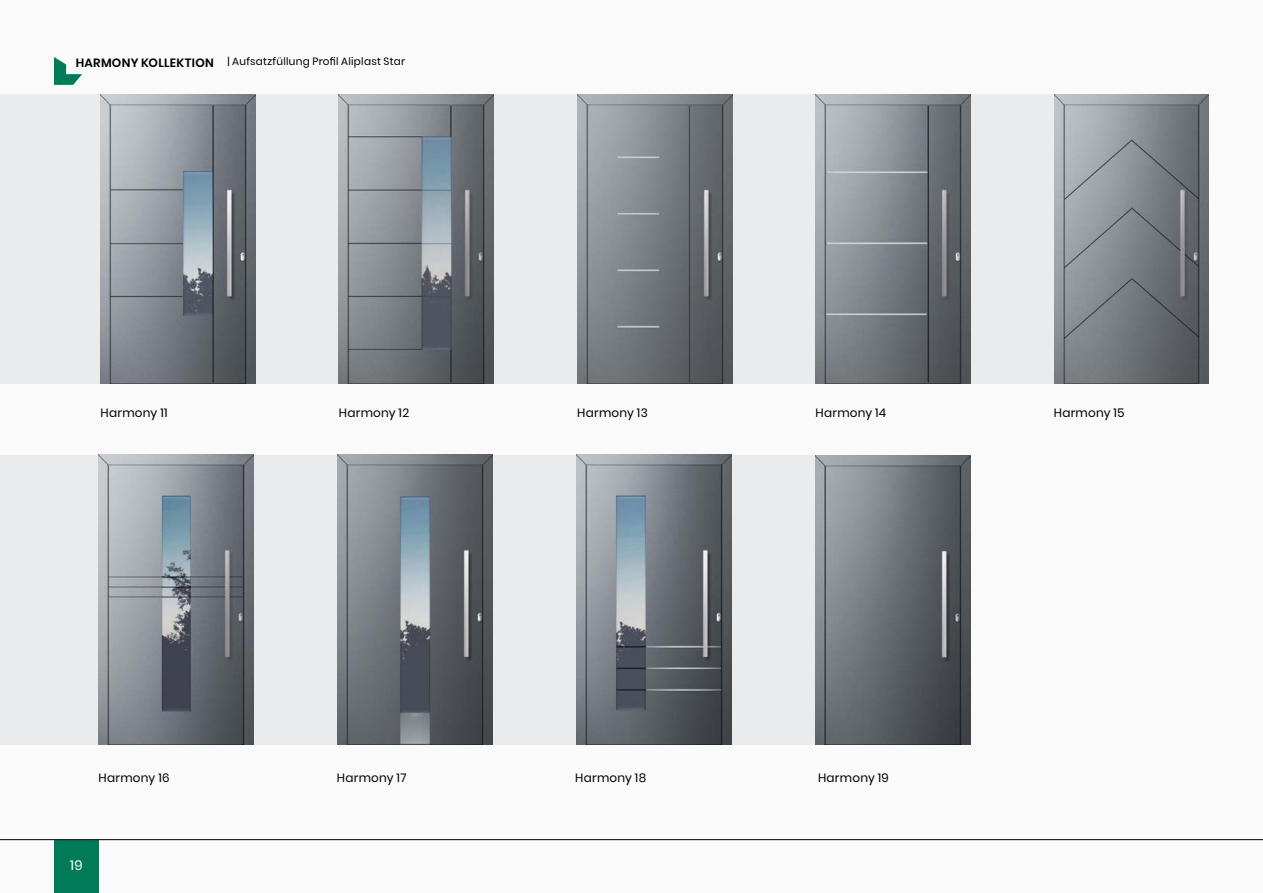
<style>
.page{position:relative;width:1263px;height:893px;background:#fafafa}
.page>*{position:absolute;margin:0;border:0;box-sizing:border-box;transform-origin:0 0}
.t1{font:13.5px "Poppins";color:#fff}
.t2{font:12px "Poppins";letter-spacing:.02em;color:#000}
.t3{font:600 12px "Poppins";letter-spacing:.025em;color:#000}
.t4{font:10.5px "Poppins";letter-spacing:.025em;color:#000}
</style>
<div class="page">
<div style="left:0;top:94px;width:1166px;height:290px;background:#e9ebec"></div>
<div style="left:0;top:455px;width:971px;height:290px;background:#e9ebec"></div>
<img style="left:101px;top:94px;width:155px;height:290px">
<img style="left:1054px;top:94px;width:155px;height:290px">
<img style="left:339px;top:94px;width:155px;height:290px">
<img style="left:99px;top:455px;width:155px;height:290px">
<img style="left:577px;top:94px;width:155px;height:290px">
<img style="left:816px;top:94px;width:155px;height:290px">
<img style="left:816px;top:455px;width:155px;height:290px">
<img style="left:338px;top:455px;width:155px;height:290px">
<img style="left:577px;top:455px;width:155px;height:290px">
<div style="left:54px;top:840px;width:45px;height:53px;background:#007b58"></div>
<hr style="left:0;top:839px;width:1263px;height:1px;background:#000">
<svg style="left:54px;top:57px;width:28px;height:28px"></svg>
<p class="t3" style="left:76px;top:55px;width:140px">HARMONY KOLLEKTION</p>
<p class="t4" style="left:227px;top:55px;width:179px">| Aufsatzfüllung Profil Aliplast Star</p>
<p class="t2" style="left:101px;top:406px;width:68px">Harmony 11</p>
<p class="t2" style="left:339px;top:406px;width:72px">Harmony 12</p>
<p class="t2" style="left:577px;top:406px;width:72px">Harmony 13</p>
<p class="t2" style="left:815px;top:406px;width:72px">Harmony 14</p>
<p class="t2" style="left:1054px;top:406px;width:72px">Harmony 15</p>
<p class="t2" style="left:99px;top:771px;width:72px">Harmony 16</p>
<p class="t2" style="left:337px;top:771px;width:71px">Harmony 17</p>
<p class="t2" style="left:575px;top:771px;width:72px">Harmony 18</p>
<p class="t2" style="left:818px;top:771px;width:72px">Harmony 19</p>
<p class="t1" style="left:70px;top:858px;width:14px">19</p>
</div>
